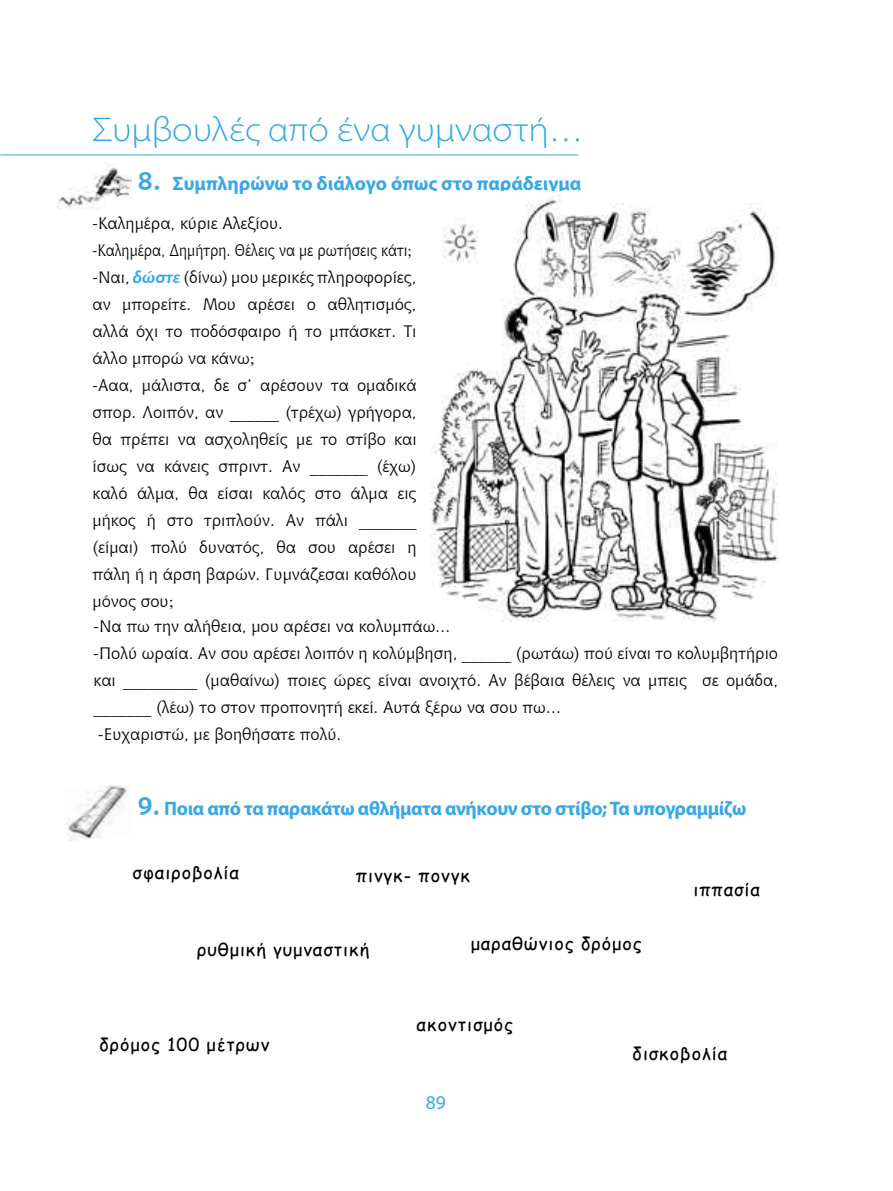
<style>
.page{position:relative;width:893px;height:1191px;background:#fff}
.page>*{position:absolute;margin:0;border:0;box-sizing:border-box;transform-origin:0 0}
.t1{font:300 semi-expanded 34.5px "Myriad Pro";color:#36a7e9}
.expl{font:700 19.5px "Myriad Pro";letter-spacing:-.015em;color:#36a7e9}
.t2{font:19.5px "Myriad Pro";color:#36a7e9}
.expl-2{font:18px "Comic Sans MS";letter-spacing:.05em;color:#000}
.t3{font:16.5px/27px "Chianti BT";color:#000;text-align:justify}
.t4{font:16.5px "Chianti BT";color:#000;scale:.88 1}
.s1{font-family:"Chianti BT";font-size:25.5px}
.s2{font-family:"Baskerville BT"}
.s3{font-weight:700;font-style:italic;color:#36a7e9}
</style>
<div class="page">
<img style="left:58px;top:162px;width:74px;height:47px">
<img style="left:66px;top:785px;width:62px;height:56px">
<img style="left:430px;top:195px;width:348px;height:426px">
<hr style="left:0;top:155px;width:579px;height:1px;background:#36a7e9">
<p class="t1" style="left:93px;top:110px;width:492px">Συμβουλές από ένα γυμναστή…</p>
<p class="expl" style="left:137px;top:172px;width:445px"><span class="s1">8.</span> Συμπληρώνω το διάλογο όπως στο παράδειγμα</p>
<p class="t3" style="left:93px;top:209px;width:192px">-Καλημέρα, κύριε Αλεξίου.</p>
<p class="t4" style="left:93px;top:239px;width:364px">-Καλημέρα, Δημήτρη. Θέλεις να με ρωτήσεις κάτι<span class="s2">;</span></p>
<p class="t3" style="left:93px;top:263px;width:325px">-Ναι, <span class="s3">δώστε</span> (δίνω) μου μερικές πληροφορίες, αν μπορείτε. Μου αρέσει ο αθλητισμός, αλλά όχι το ποδόσφαιρο ή το μπάσκετ. Τι άλλο μπορώ να κάνω<span class="s2">;</span></p>
<p class="t3" style="left:93px;top:371px;width:326px">-Ααα, μάλιστα, δε σ’ αρέσουν τα ομαδικά σπορ. Λοιπόν, αν ______ (τρέχω) γρήγορα, θα πρέπει να ασχοληθείς με το στίβο και ίσως να κάνεις σπριντ. Αν _______ (έχω) καλό άλμα, θα είσαι καλός στο άλμα εις μήκος ή στο τριπλούν. Αν πάλι _______ (είμαι) πολύ δυνατός, θα σου αρέσει η πάλη ή η άρση βαρών. Γυμνάζεσαι καθόλου μόνος σου<span class="s2">;</span></p>
<p class="t3" style="left:94px;top:611px;width:359px">-Να πω την αλήθεια, μου αρέσει να κολυμπάω…</p>
<p class="t3" style="left:94px;top:638px;width:686px">-Πολύ ωραία. Αν σου αρέσει λοιπόν η κολύμβηση, ______ (ρωτάω) πού είναι το κολυμβητήριο και _________ (μαθαίνω) ποιες ώρες είναι ανοιχτό. Αν βέβαια θέλεις να μπεις σε ομάδα, _______ (λέω) το στον προπονητή εκεί. Αυτά ξέρω να σου πω…</p>
<p class="t3" style="left:98px;top:719px;width:245px">-Ευχαριστώ, με βοηθήσατε πολύ.</p>
<p class="expl" style="left:137px;top:797px;width:610px"><span class="s1">9.</span> Ποια από τα παρακάτω αθλήματα ανήκουν στο στίβο; Τα υπογραμμίζω</p>
<p class="expl-2" style="left:133px;top:859px;width:108px">σφαιροβολία</p>
<p class="expl-2" style="left:356px;top:862px;width:116px">πινγκ- πονγκ</p>
<p class="expl-2" style="left:197px;top:936px;width:173px">ρυθμική γυμναστική</p>
<p class="expl-2" style="left:471px;top:929px;width:173px">μαραθώνιος δρόμος</p>
<p class="expl-2" style="left:417px;top:1010px;width:98px">ακοντισμός</p>
<p class="expl-2" style="left:693px;top:875px;width:68px">ιππασία</p>
<p class="expl-2" style="left:99px;top:1031px;width:172px">δρόμος 100 μέτρων</p>
<p class="t2" style="left:426px;top:1091px;width:22px">89</p>
<p class="expl-2" style="left:633px;top:1040px;width:96px">δισκοβολία</p>
</div>
